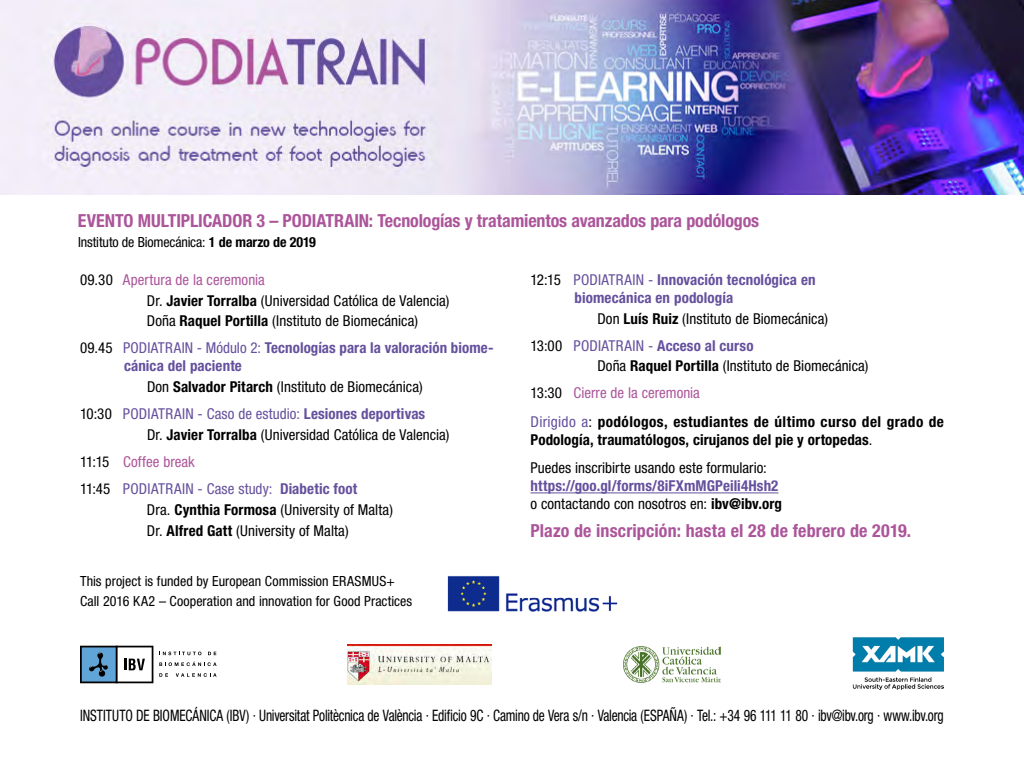
<style>
.page{position:relative;width:1024px;height:768px;background:#fff}
.page>*{position:absolute;margin:0;border:0;box-sizing:border-box;transform-origin:0 0}
.t1{font:700 condensed 18px "Helvetica Neue LT Std";letter-spacing:-.005em;color:#ac559a}
.t2{font:condensed 15.8px "Helvetica Neue LT Std";letter-spacing:-.015em;color:#000;scale:.85 1}
.t3{font:condensed 15px/27px "Helvetica Neue LT Std";letter-spacing:.005em;color:#000}
.t4{font:700 condensed 15px/18px "Helvetica Neue LT Std";letter-spacing:.005em;color:#65509d}
.t5{font:700 condensed 15px/18px "Helvetica Neue LT Std";letter-spacing:.01em;color:#000}
.t6{font:condensed 14px/19.9px "Helvetica Neue LT Std";color:#000}
.s1{font-weight:700}
.s2{color:#ac559a}
.s3{font-weight:400;color:#000}
.s4{font-weight:400}
.s5{color:#65509d}
.s6{font-weight:700;color:#65509d}
.s7{font-weight:400;color:#65509d}
.s8{color:#000}
</style>
<div class="page">
<img style="left:0;top:0;width:1024px;height:194px">
<svg style="left:80px;top:646px;width:73px;height:37px"></svg>
<svg style="left:159px;top:673px;width:9px;height:4px"></svg>
<svg style="left:176px;top:673px;width:41px;height:4px"></svg>
<svg style="left:159px;top:661px;width:58px;height:5px"></svg>
<svg style="left:159px;top:652px;width:42px;height:3px"></svg>
<svg style="left:208px;top:652px;width:8px;height:3px"></svg>
<hr style="left:530px;top:493px;width:249px;height:1px;background:#65509d">
<img style="left:447px;top:576px;width:171px;height:36px">
<img style="left:623px;top:646px;width:98px;height:37px">
<img style="left:348px;top:644px;width:144px;height:41px">
<img style="left:852px;top:638px;width:92px;height:52px">
<p class="t1" style="left:78px;top:210px;width:683px">EVENTO MULTIPLICADOR 3 – PODIATRAIN: Tecnologías y tratamientos avanzados para podólogos</p>
<p class="t6" style="left:78px;top:232px;width:240px">Instituto de Biomecánica: <span class="s1">1 de marzo de 2019</span></p>
<p class="t3" style="left:147px;top:269px;width:304px;line-height:20.9px;text-indent:-67px">09.30 <span class="s2">Apertura de la ceremonia<br></span>Dr. <span class="s1">Javier Torralba</span> (Universidad Católica de Valencia)<br>Doña <span class="s1">Raquel Portilla</span> (Instituto de Biomecánica)</p>
<p class="t4" style="left:124px;top:339px;width:371px;text-indent:-44px"><span class="s3">09.45</span> <span class="s4">PODIATRAIN - Módulo 2:</span> Tecnologías para la valoración biome&shy;cánica del paciente</p>
<p class="t3" style="left:80px;top:373px;width:347px;text-align:right">Don <span class="s1">Salvador Pitarch</span> (Instituto de Biomecánica)<br>10:30 <span class="s5">PODIATRAIN - Caso de estudio:</span> <span class="s6">Lesiones deportivas</span></p>
<p class="t3" style="left:80px;top:421px;width:371px;text-indent:67px">Dr. <span class="s1">Javier Torralba</span> (Universidad Católica de Valencia)<br>11:15 <span class="s2">Coffee break<br></span>11:45 <span class="s5">PODIATRAIN - Case study:</span> <span class="s6">Diabetic foot</span></p>
<p class="t3" style="left:147px;top:499px;width:247px;line-height:20.9px">Dra. <span class="s1">Cynthia Formosa</span> (University of Malta)<br>Dr. <span class="s1">Alfred Gatt</span> (University of Malta)</p>
<p class="t6" style="left:80px;top:571px;width:334px">This project is funded by European Commission ERASMUS+<br>Call 2016 KA2 – Cooperation and innovation for Good Practices</p>
<p class="t4" style="left:574px;top:270px;width:243px;text-indent:-44px"><span class="s3">12:15</span> <span class="s4">PODIATRAIN -</span> Innovación tecnológica en biomecánica en podología</p>
<p class="t3" style="left:530px;top:305px;width:299px;text-indent:67px">Don <span class="s1">Luís Ruiz</span> (Instituto de Biomecánica)<br>13:00 <span class="s5">PODIATRAIN -</span> <span class="s6">Acceso al curso</span></p>
<p class="t3" style="left:530px;top:353px;width:340px;text-indent:67px">Doña <span class="s1">Raquel Portilla</span> (Instituto de Biomecánica)<br>13:30 <span class="s2">Cierre de la ceremonia</span></p>
<p class="t5" style="left:530px;top:413px;width:415px"><span class="s7">Dirigido a</span><span class="s4">:</span> podólogos, estudiantes de último curso del grado de<br>Podología, traumatólogos, cirujanos del pie y ortopedas<span class="s4">.</span></p>
<p class="t3" style="left:530px;top:455px;width:238px">Puedes inscribirte usando este formulario:</p>
<p class="t4" style="left:530px;top:477px;width:253px">https://goo.gl/forms/8iFXmMGPeili4Hsh2 <span class="s3">o contactando con nosotros en:</span> <span class="s8">ibv@ibv.org</span></p>
<p class="t1" style="left:530px;top:520px;width:382px">Plazo de inscripción: hasta el 28 de febrero de 2019.</p>
<p class="t2" style="left:80px;top:707px;width:1018px">INSTITUTO DE BIOMECÁNICA (IBV) · Universitat Politècnica de València · Edificio 9C · Camino de Vera s/n · Valencia (ESPAÑA) · Tel.: +34 96 111 11 80 · ibv@ibv.org · www.ibv.org</p>
</div>
